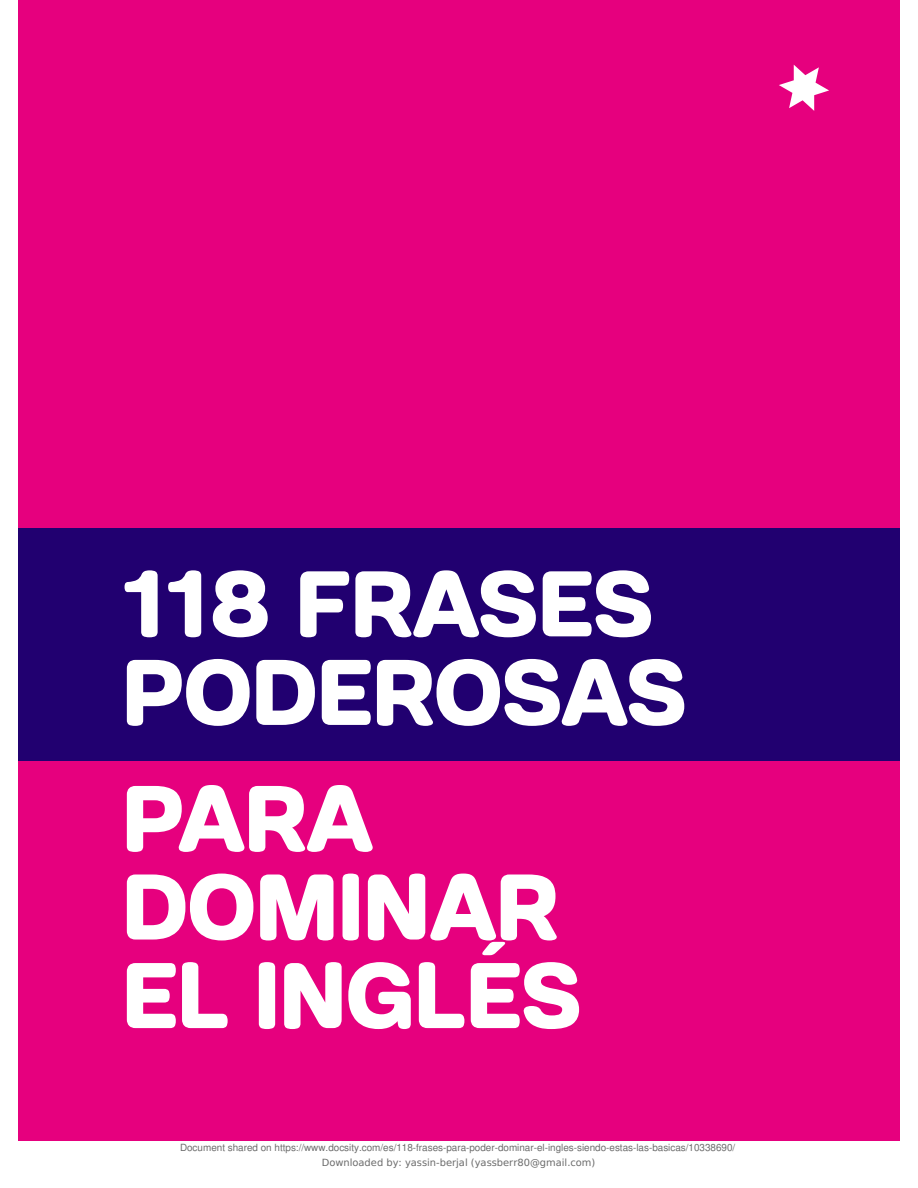
<style>
.page{position:relative;width:918px;height:1188px;background:#fff}
.page>*{position:absolute;margin:0;border:0;box-sizing:border-box;transform-origin:0 0}
.t1{font:900 95.7px/88.5px "Hando Soft";color:#fff}
.t2{font:9.9px "Nimbus Sans";color:#6b6b6b}
.t3{font:9.9px "DejaVu Sans";letter-spacing:.005em;color:#6b6b6b}
</style>
<div class="page">
<div style="left:18px;top:0;width:882px;height:1140px;background:#e6007e"></div>
<div style="left:18px;top:528px;width:882px;height:233px;background:#210070"></div>
<svg style="left:779px;top:65px;width:50px;height:46px"></svg>
<h1 class="t1" style="left:122px;top:559px;width:566px">118 FRASES<br>PODEROSAS</h1>
<h1 class="t1" style="left:122px;top:774px;width:461px">PARA<br>DOMINAR<br>EL INGLÉS</h1>
<p class="t2" style="left:180px;top:1144px;width:557px">Document shared on https://www.docsity.com/es/118-frases-para-poder-dominar-el-ingles-siendo-estas-las-basicas/10338690/</p>
<p class="t3" style="left:322px;top:1157px;width:275px">Downloaded by: yassin-berjal (yassberr80@gmail.com)</p>
</div>
